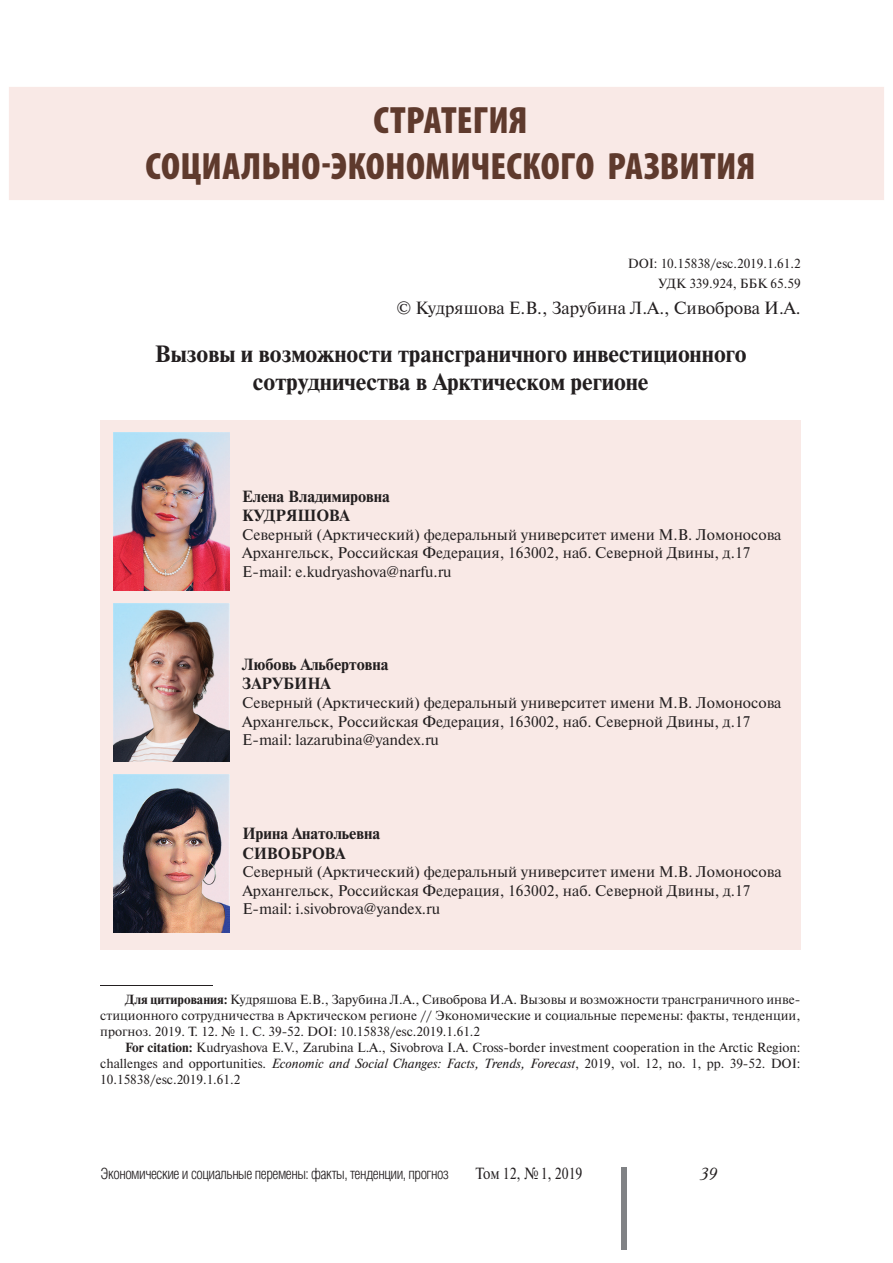
<style>
.page{position:relative;width:893px;height:1263px;background:#fff}
.page>*{position:absolute;margin:0;border:0;box-sizing:border-box;transform-origin:0 0}
.t1{font:900 condensed 38.25px/45.9px "Myriad Pro";letter-spacing:.005em;color:#5f3a2d;text-align:center}
.t2{font:700 23.55px/28.2px "Newton C";color:#231f20;text-align:center}
.t3{font:17.7px "Newton C";color:#231f20}
.t4{font:italic 17.7px "Academy";color:#231f20}
.t5{font:700 16.2px/19.4px "Newton C";color:#231f20}
.t6{font:16.2px "Newton C";color:#231f20;scale:.85 1}
.t7{font:15.45px/18.5px "Newton C";color:#231f20}
.t8{font:300 15.45px "Helios Cond";letter-spacing:-.03em;color:#231f20}
.t9{font:13.2px/15.9px "Newton C";color:#231f20;text-align:justify}
.s1{font-weight:700}
.s2{font-style:italic}
</style>
<div class="page">
<div style="left:621px;top:1167px;width:5px;height:83px;background:#808285"></div>
<hr style="left:100px;top:985px;width:113px;height:1px;background:#231f20">
<div style="left:100px;top:420px;width:700px;height:529px;background:#f9e9e6"></div>
<div style="left:9px;top:87px;width:875px;height:113px;background:#f9e9e6"></div>
<img style="left:113px;top:433px;width:117px;height:158px">
<img style="left:113px;top:603px;width:117px;height:159px">
<img style="left:113px;top:774px;width:117px;height:159px">
<h1 class="t1" style="left:145px;top:101px;width:611px">СТРАТЕГИЯ<br>СОЦИАЛЬНО-ЭКОНОМИЧЕСКОГО РАЗВИТИЯ</h1>
<p class="t9" style="left:628px;top:255px;width:174px;line-height:20.1px;text-align:right">DOI: 10.15838/esc.2019.1.61.2<br>УДК 339.924, ББК 65.59</p>
<h3 class="t3" style="left:396px;top:301px;width:406px">© Кудряшова Е.В., Зарубина Л.А., Сивоброва И.А.</h3>
<h2 class="t2" style="left:155px;top:341px;width:593px">Вызовы и возможности трансграничного инвестиционного сотрудничества в Арктическом регионе</h2>
<p class="t5" style="left:242px;top:488px;width:149px">Елена Владимировна<br>КУДРЯШОВА</p>
<p class="t7" style="left:242px;top:527px;width:541px">Северный (Арктический) федеральный университет имени М.В. Ломоносова<br>Архангельск, Российская Федерация, 163002, наб. Северной Двины, д.17<br>Е-mail: e.kudryashova@narfu.ru</p>
<p class="t5" style="left:242px;top:656px;width:148px">Любовь Альбертовна<br>ЗАРУБИНА</p>
<p class="t7" style="left:242px;top:695px;width:541px">Северный (Арктический) федеральный университет имени М.В. Ломоносова<br>Архангельск, Российская Федерация, 163002, наб. Северной Двины, д.17<br>Е-mail: lazarubina@yandex.ru</p>
<p class="t5" style="left:242px;top:825px;width:140px">Ирина Анатольевна<br>СИВОБРОВА</p>
<p class="t7" style="left:242px;top:864px;width:541px">Северный (Арктический) федеральный университет имени М.В. Ломоносова<br>Архангельск, Российская Федерация, 163002, наб. Северной Двины, д.17<br>Е-mail: i.sivobrova@yandex.ru</p>
<p class="t9" style="left:100px;top:993px;width:702px;text-indent:25px"><span class="s1">Для цитирования:</span> Кудряшова Е.В., Зарубина Л.А., Сивоброва И.А. Вызовы и возможности трансграничного инве&shy;стиционного сотрудничества в Арктическом регионе // Экономические и социальные перемены: факты, тенденции, прогноз. 2019. Т. 12. № 1. С. 39-52. DOI: 10.15838/esc.2019.1.61.2</p>
<p class="t9" style="left:100px;top:1041px;width:702px;text-indent:25px"><span class="s1">For citation:</span> Kudryashova E.V., Zarubina L.A., Sivobrova I.A. Cross-border investment cooperation in the Arctic Region: challenges and opportunities. <span class="s2">Economic and Social Changes: Facts, Trends, Forecast</span>, 2019, vol. 12, no. 1, pp. 39-52. DOI:<br>10.15838/esc.2019.1.61.2</p>
<p class="t8" style="left:101px;top:1168px;width:350px">Экономические и социальные перемены: факты, тенденции, прогноз</p>
<p class="t6" style="left:476px;top:1167px;width:127px">Том 12, № 1, 2019</p>
<h3 class="t4" style="left:700px;top:1165px;width:19px">39</h3>
</div>
